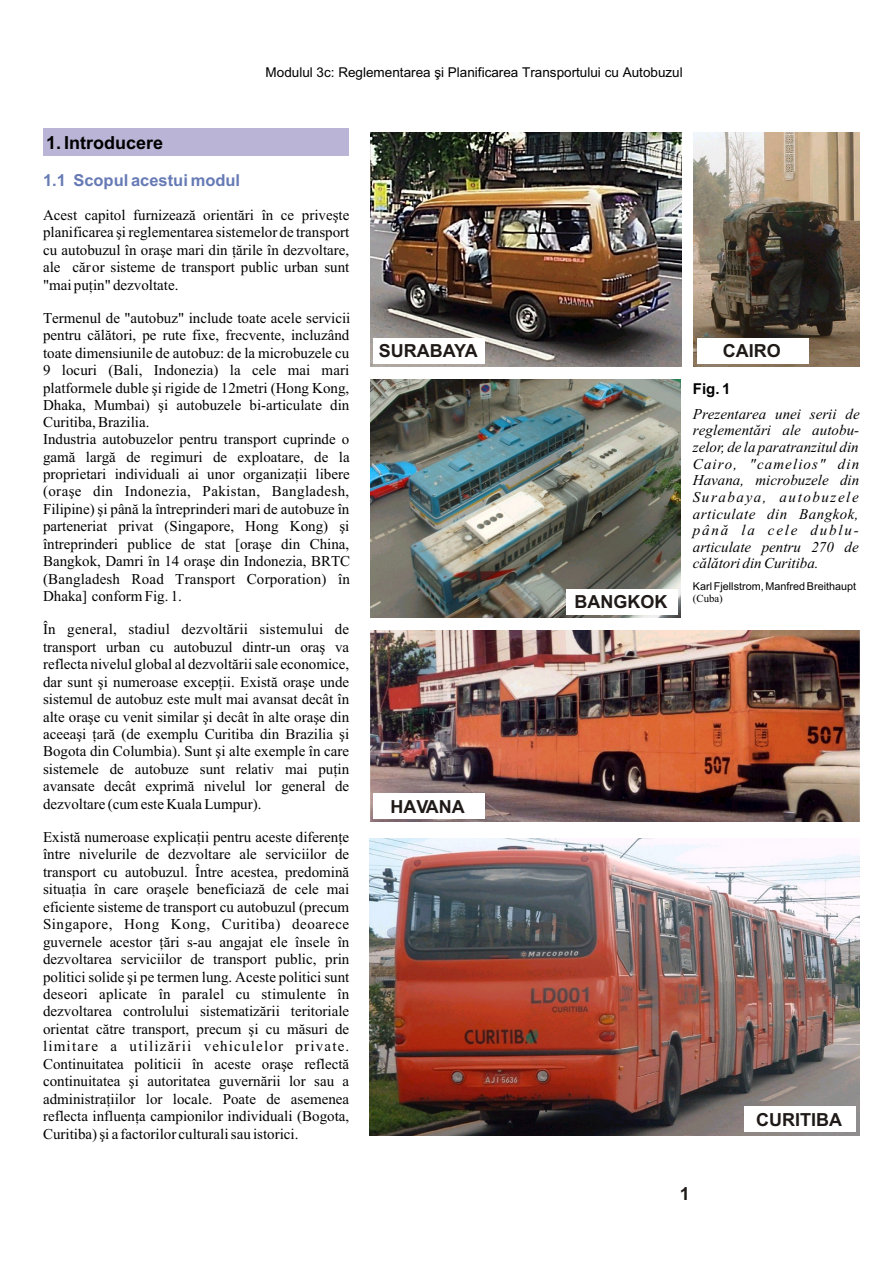
<style>
.page{position:relative;width:894px;height:1263px;background:#fff}
.page>*{position:absolute;margin:0;border:0;box-sizing:border-box;transform-origin:0 0}
.t1{font:700 18px "Arial CE";color:#1f1a17}
.t2{font:700 18px "Arial CE";color:#000}
.t3{font:700 16.5px "Arial CE";color:#667ab5}
.t4{font:15px/17.4px "Times New Roman CE";color:#000;text-align:justify}
.t5{font:italic 15px/16.6px "Times New Roman CE";color:#000;text-align:justify}
.t6{font:700 15px "Arial CE";color:#000}
.t7{font:13.5px "Arial CE";color:#000}
.t8{font:10.8px "Arial CE";color:#000}
.t9{font:10.8px "Times New Roman CE";color:#000}
</style>
<div class="page">
<div style="left:43px;top:128px;width:306px;height:28px;background:#bab5d6"></div>
<img style="left:370px;top:133px;width:311px;height:234px">
<img style="left:694px;top:133px;width:165px;height:234px">
<img style="left:370px;top:379px;width:311px;height:239px">
<img style="left:370px;top:630px;width:489px;height:192px">
<img style="left:369px;top:839px;width:491px;height:296px">
<div style="left:374px;top:338px;width:111px;height:26px;background:#fff"></div>
<div style="left:566px;top:589px;width:112px;height:26px;background:#fff"></div>
<div style="left:373px;top:793px;width:111px;height:26px;background:#fff"></div>
<div style="left:744px;top:1106px;width:112px;height:26px;background:#fff"></div>
<div style="left:697px;top:338px;width:111px;height:26px;background:#fff"></div>
<p class="t7" style="left:266px;top:68px;width:419px">Modulul 3c: Reglementarea ºi Planificarea Transportului cu Autobuzul</p>
<p class="t2" style="left:46px;top:136px;width:119px">1. Introducere</p>
<p class="t3" style="left:43px;top:174px;width:199px">1.1 Scopul acestui modul</p>
<p class="t4" style="left:43px;top:208px;width:308px">Acest capitol furnizeazã orientãri în ce priveºte planificarea ºi reglementarea sistemelor de transport cu autobuzul în oraºe mari din þãrile în dezvoltare, ale cãror sisteme de transport public urban sunt "mai puþin" dezvoltate.</p>
<p class="t4" style="left:43px;top:311px;width:309px;text-align:left">Termenul de "autobuz" include toate acele servicii pentru cãlãtori, pe rute fixe, frecvente, incluzând toate dimensiunile de autobuz: de la microbuzele cu 9 locuri (Bali, Indonezia) la cele mai mari platformele duble ºi rigide de 12metri (Hong Kong, Dhaka, Mumbai) ºi autobuzele bi-articulate din Curitiba, Brazilia.<br>Industria autobuzelor pentru transport cuprinde o gamã largã de regimuri de exploatare, de la proprietari individuali ai unor organizaþii libere (oraºe din Indonezia, Pakistan, Bangladesh, Filipine) ºi pânã la întreprinderi mari de autobuze în parteneriat privat (Singapore, Hong Kong) ºi întreprinderi publice de stat [oraºe din China, Bangkok, Damri în 14 oraºe din Indonezia, BRTC (Bangladesh Road Transport Corporation) în Dhaka] conform Fig. 1.</p>
<p class="t4" style="left:43px;top:622px;width:308px">În general, stadiul dezvoltãrii sistemului de transport urban cu autobuzul dintr-un oraº va reflecta nivelul global al dezvoltãrii sale economice, dar sunt ºi numeroase excepþii. Existã oraºe unde sistemul de autobuz este mult mai avansat decât în alte oraºe cu venit similar ºi decât în alte oraºe din aceeaºi þarã (de exemplu Curitiba din Brazilia ºi Bogota din Columbia). Sunt ºi alte exemple în care sistemele de autobuze sunt relativ mai puþin avansate decât exprimã nivelul lor general de dezvoltare (cum este Kuala Lumpur).</p>
<p class="t4" style="left:43px;top:830px;width:308px">Existã numeroase explicaþii pentru aceste diferenþe între nivelurile de dezvoltare ale serviciilor de transport cu autobuzul. Între acestea, predominã situaþia în care oraºele beneficiazã de cele mai eficiente sisteme de transport cu autobuzul (precum Singapore, Hong Kong, Curitiba) deoarece guvernele acestor þãri s-au angajat ele însele în dezvoltarea serviciilor de transport public, prin politici solide ºi pe termen lung. Aceste politici sunt deseori aplicate în paralel cu stimulente în dezvoltarea controlului sistematizãrii teritoriale orientat cãtre transport, precum ºi cu mãsuri de limitare a utilizãrii vehiculelor private.<br>Continuitatea politicii în aceste oraºe reflectã continuitatea ºi autoritatea guvernãrii lor sau a administraþiilor lor locale. Poate de asemenea reflecta influenþa campionilor individuali (Bogota, Curitiba) ºi a factorilor culturali sau istorici.</p>
<p class="t1" style="left:379px;top:344px;width:100px">SURABAYA</p>
<p class="t1" style="left:390px;top:800px;width:76px">HAVANA</p>
<p class="t1" style="left:574px;top:595px;width:94px">BANGKOK</p>
<p class="t1" style="left:723px;top:344px;width:59px">CAIRO</p>
<p class="t6" style="left:693px;top:383px;width:39px">Fig. 1</p>
<p class="t5" style="left:693px;top:407px;width:168px">Prezentarea unei serii de reglementãri ale autobu&shy;zelor, de la paratranzitul din Cairo, "camelios" din Havana, microbuzele din Surabaya, autobuzele articulate din Bangkok, pânã la cele dublu&shy;articulate pentru 270 de cãlãtori din Curitiba.</p>
<p class="t8" style="left:693px;top:582px;width:165px">Karl Fjellstrom, Manfred Breithaupt</p>
<p class="t9" style="left:693px;top:594px;width:31px">(Cuba)</p>
<p class="t1" style="left:756px;top:1113px;width:87px">CURITIBA</p>
<p class="t1" style="left:680px;top:1187px;width:12px">1</p>
</div>
